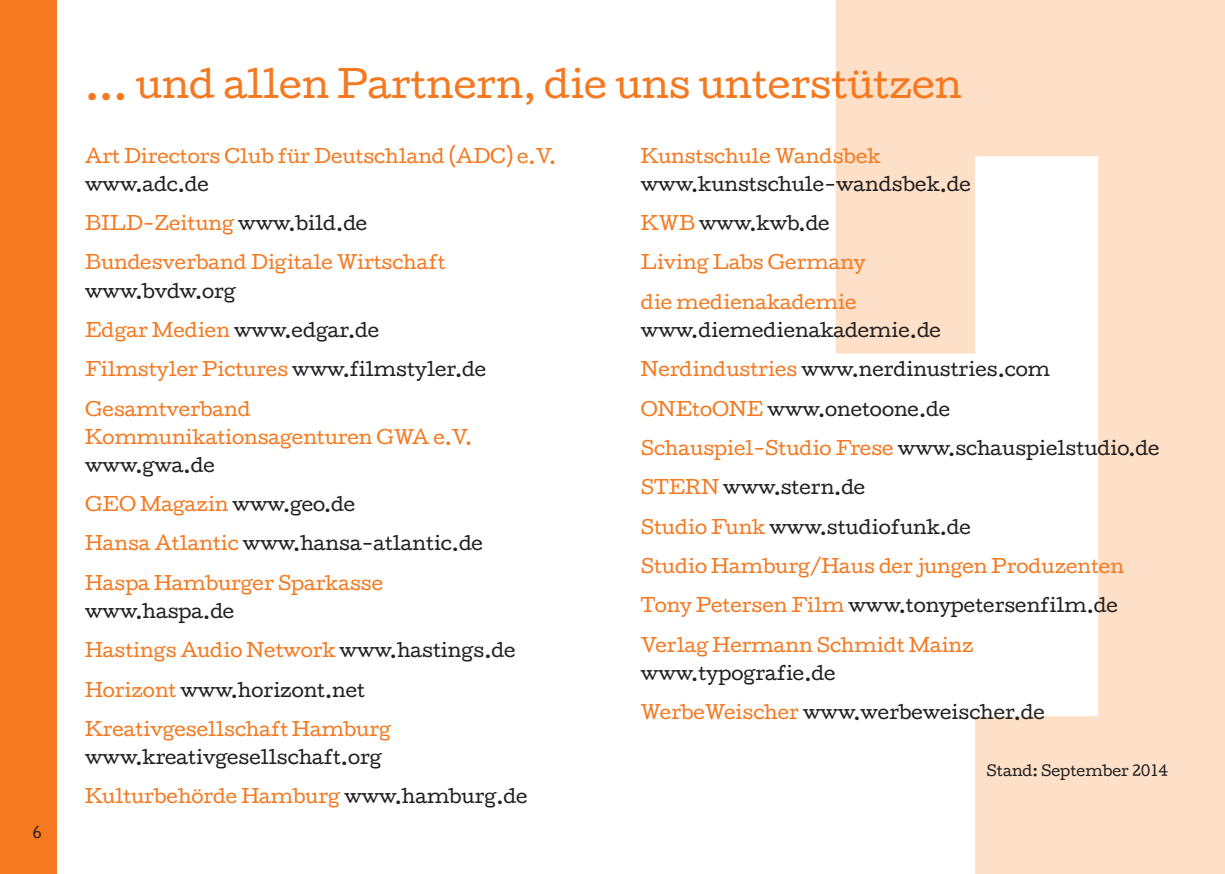
<style>
.page{position:relative;width:1225px;height:874px;background:#fff}
.page>*{position:absolute;margin:0;border:0;box-sizing:border-box;transform-origin:0 0}
.t1{font:36px "Cutive";color:#f47921}
.t2{font:18px/39.4px "Cutive";color:#f47921}
.t3{font:18px/39.4px "Cutive";color:#231f20}
.t4{font:14px "Cutive";color:#231f20}
.t5{font:13.6px "Cutive";color:#231f20}
.s1{color:#231f20}
.s2{color:#f47921}
</style>
<div class="page">
<svg style="left:836px;top:0;width:389px;height:873px;fill:#fde0c7"></svg>
<div style="left:0;top:0;width:57px;height:873px;background:#f47921"></div>
<p class="t5" style="left:32px;top:821px;width:10px">6</p>
<h1 class="t1" style="left:85px;top:56px;width:878px">... und allen Partnern, die uns unterstützen</h1>
<p class="t2" style="left:85px;top:136px;width:472px">Art Directors Club für Deutschland (ADC) e.V.</p>
<p class="t2" style="left:85px;top:164px;width:362px"><span class="s1">www.adc.de<br></span>BILD-Zeitung <span class="s1">www.bild.de<br></span>Bundesverband Digitale Wirtschaft</p>
<p class="t2" style="left:85px;top:271px;width:402px"><span class="s1">www.bvdw.org<br></span>Edgar Medien <span class="s1">www.edgar.de<br></span>Filmstyler Pictures <span class="s1">www.filmstyler.de<br></span>Gesamtverband</p>
<p class="t2" style="left:85px;top:417px;width:389px">Kommunikationsagenturen GWA e.V.</p>
<p class="t3" style="left:85px;top:445px;width:131px">www.gwa.de</p>
<p class="t2" style="left:85px;top:484px;width:18px">GEO</p>
<p class="t2" style="left:641px;top:136px;width:241px">Kunstschule Wandsbek</p>
<p class="t3" style="left:641px;top:164px;width:331px">www.kunstschule-wandsbek.de<br><span class="s2">KWB</span> www.kwb.de<br><span class="s2">Living Labs Germany<br>die medienakademie</span></p>
<p class="t3" style="left:641px;top:310px;width:411px">www.diemedienakademie.de<br><span class="s2">Nerdindustries</span> www.nerdinustries.com<br><span class="s2">ONE</span></p>
<p class="t3" style="left:641px;top:389px;width:520px;text-indent:127px">www.onetoone.de<br><span class="s2">Schauspiel-Studio Frese</span> www.schauspielstudio.de<br><span class="s2">STERN</span></p>
<p class="t2" style="left:692px;top:389px;width:38px">toONE</p>
<p class="t2" style="left:641px;top:467px;width:484px;text-indent:82px"><span class="s1">www.stern.de<br></span>Studio Funk <span class="s1">www.studiofunk.de<br></span>Studio Hamburg/Haus der jungen Produzenten Tony Petersen Film <span class="s1">www.tonypetersenfilm.de </span>Verlag Hermann Schmidt Mainz</p>
<p class="t3" style="left:641px;top:653px;width:405px">www.typografie.de<br><span class="s2">WerbeWeischer</span> www.werbeweischer.de</p>
<p class="t2" style="left:85px;top:484px;width:399px;text-indent:55px">Magazin <span class="s1">www.geo.de<br></span>Hansa Atlantic <span class="s1">www.hansa-atlantic.de<br></span>Haspa Hamburger Sparkasse</p>
<p class="t2" style="left:85px;top:591px;width:432px"><span class="s1">www.haspa.de<br></span>Hastings Audio Network <span class="s1">www.hastings.de<br></span>Horizont <span class="s1">www.horizont.net<br></span>Kreativgesellschaft Hamburg</p>
<p class="t3" style="left:85px;top:737px;width:444px">www.kreativgesellschaft.org<br><span class="s2">Kulturbehörde Hamburg</span> www.hamburg.de</p>
<p class="t4" style="left:986px;top:759px;width:183px">Stand: September 2014</p>
</div>
